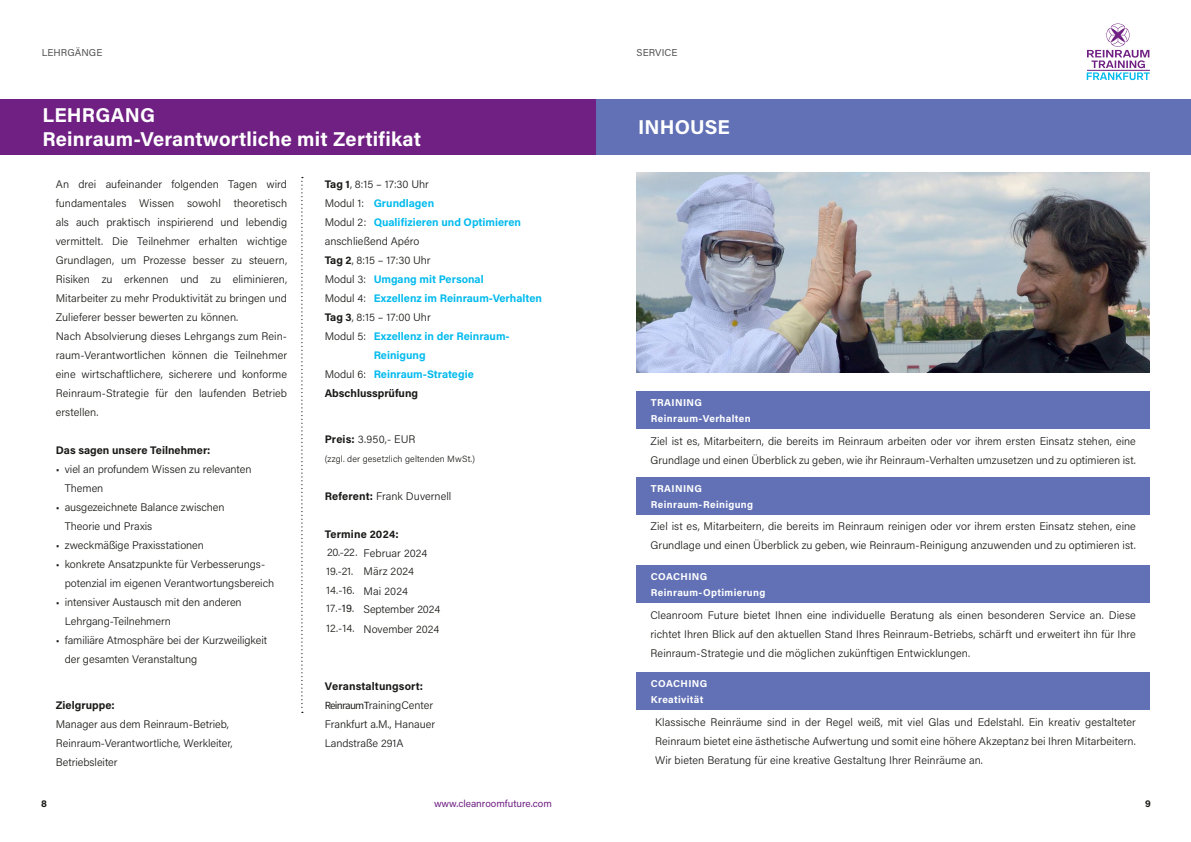
<style>
.page{position:relative;width:1191px;height:842px;background:#fff}
.page>*{position:absolute;margin:0;border:0;box-sizing:border-box;transform-origin:0 0}
.t1{font:700 20px/23.5px "Acumin Pro";letter-spacing:.01em;color:#fff}
.t2{font:300 11px/19px "Acumin Pro";color:#1a1a18}
.t3{font:700 11px "Acumin Pro";color:#04bbee}
.t4{font:700 11px/18.5px "Acumin Pro";letter-spacing:.005em;color:#1a1a18}
.t5{font:700 10px/16px "Acumin Pro";letter-spacing:.035em;color:#fff}
.t6{font:10px "Acumin Pro";color:#6f2082}
.t7{font:10px "Acumin Pro";letter-spacing:.005em;color:#565656}
.t8{font:700 10px "Acumin Pro";color:#1a1a18}
.t9{font:300 9px "Acumin Pro";letter-spacing:.015em;color:#1a1a18}
.s1{font-weight:700}
.s2{font-weight:300;color:#1a1a18}
.s3{font-weight:400}
.s4{font-family:"Source Sans Pro";font-weight:400}
.s5{font-weight:300}
</style>
<div class="page">
<hr style="left:1087px;top:70px;width:63px;height:1px;background:#6f2082">
<svg style="left:1086px;top:24px;width:63px;height:56px"></svg>
<svg style="left:301px;top:177px;width:2px;height:536px"></svg>
<img style="left:637px;top:173px;width:512px;height:199px">
<div style="left:595px;top:99px;width:596px;height:56px;background:#6271b5"></div>
<div style="left:636px;top:391px;width:513px;height:38px;background:#6271b5"></div>
<div style="left:636px;top:672px;width:513px;height:38px;background:#6271b5"></div>
<div style="left:636px;top:565px;width:513px;height:38px;background:#6271b5"></div>
<div style="left:636px;top:477px;width:513px;height:38px;background:#6271b5"></div>
<div style="left:0;top:99px;width:595px;height:56px;background:#6f2082"></div>
<p class="t7" style="left:42px;top:46px;width:62px">LEHRGÄNGE</p>
<h1 class="t1" style="left:43px;top:103px;width:380px">LEHRGANG<br>Reinraum-Verantwortliche mit Zertifikat</h1>
<p class="t2" style="left:56px;top:174px;width:233px">An drei aufeinander folgenden Tagen wird fundamentales Wissen sowohl theoretisch als auch praktisch inspirierend und lebendig vermittelt. Die Teilnehmer erhalten wichtige Grundlagen, um Prozesse besser zu steuern, Risiken zu erkennen und zu eliminieren, Mitarbeiter zu mehr Produktivität zu bringen und Zulieferer besser bewerten zu können.<br>Nach Absolvierung dieses Lehrgangs zum Rein&shy;raum-Verantwortlichen können die Teilnehmer eine wirtschaftlichere, sicherere und konforme Reinraum-Strategie für den laufenden Betrieb erstellen.</p>
<p class="t4" style="left:56px;top:440px;width:156px">Das sagen unsere Teilnehmer:</p>
<p class="t2" style="left:65px;top:459px;width:188px;text-indent:-9px">• viel an profundem Wissen zu relevanten<br>Themen</p>
<p class="t2" style="left:65px;top:497px;width:161px;text-indent:-9px">• ausgezeichnete Balance zwischen<br>Theorie und Praxis</p>
<p class="t2" style="left:56px;top:535px;width:150px">• zweckmäßige Praxisstationen</p>
<p class="t2" style="left:65px;top:554px;width:211px;text-indent:-9px">• konkrete Ansatzpunkte für Verbesserungs&shy;potenzial im eigenen Verantwortungsbereich</p>
<p class="t2" style="left:65px;top:592px;width:178px;text-indent:-9px">• intensiver Austausch mit den anderen<br>Lehrgang-Teilnehmern</p>
<p class="t2" style="left:65px;top:630px;width:204px;text-indent:-9px">• familiäre Atmosphäre bei der Kurzweiligkeit der gesamten Veranstaltung</p>
<p class="t4" style="left:56px;top:696px;width:60px">Zielgruppe:</p>
<p class="t2" style="left:56px;top:715px;width:178px">Manager aus dem Reinraum-Betrieb,<br>Reinraum-Verantwortliche, Werkleiter,<br>Betriebsleiter</p>
<p class="t2" style="left:325px;top:174px;width:106px"><span class="s1">Tag 1</span>, 8:15 – 17:30 Uhr</p>
<p class="t3" style="left:325px;top:195px;width:111px"><span class="s2">Modul 1:</span> Grundlagen</p>
<p class="t3" style="left:325px;top:214px;width:198px"><span class="s2">Modul 2:</span> Qualifizieren und Optimieren</p>
<p class="t2" style="left:325px;top:231px;width:96px">anschließend Apéro</p>
<p class="t2" style="left:325px;top:250px;width:107px"><span class="s1">Tag 2</span>, 8:15 – 17:30 Uhr</p>
<p class="t3" style="left:325px;top:271px;width:161px"><span class="s2">Modul 3:</span> Umgang mit Personal</p>
<p class="t3" style="left:325px;top:290px;width:219px"><span class="s2">Modul 4:</span> Exzellenz im Reinraum-Verhalten</p>
<p class="t2" style="left:325px;top:307px;width:108px"><span class="s1">Tag 3</span>, 8:15 – 17:00 Uhr</p>
<p class="t3" style="left:325px;top:328px;width:187px"><span class="s2">Modul 5:</span> Exzellenz in der Reinraum-</p>
<p class="t3" style="left:374px;top:347px;width:53px">Reinigung</p>
<p class="t3" style="left:325px;top:366px;width:151px"><span class="s2">Modul 6:</span> Reinraum-Strategie</p>
<p class="t4" style="left:325px;top:383px;width:95px">Abschlussprüfung</p>
<p class="t2" style="left:325px;top:429px;width:92px"><span class="s1">Preis:</span> 3.950,- EUR</p>
<p class="t9" style="left:325px;top:453px;width:152px">(zzgl. der gesetzlich geltenden MwSt.)</p>
<p class="t2" style="left:325px;top:486px;width:128px"><span class="s1">Referent:</span> Frank Duvernell</p>
<p class="t4" style="left:325px;top:525px;width:75px">Termine 2024:</p>
<p class="t2" style="left:326px;top:542px;width:33px">20.-22.<br>19.-21.<br>14.-16.<br>17.-<span class="s3">19</span>.<br>12.-14.</p>
<p class="t2" style="left:363px;top:543px;width:65px">Februar 2024<br>März 2024<br>Mai 2024</p>
<p class="t2" style="left:363px;top:599px;width:78px;line-height:19.6px">September 2024<br>November 2024</p>
<p class="t4" style="left:325px;top:677px;width:110px">Veranstaltungsort:<br><span class="s4">ReinraumT</span><span class="s5">rainingCenter</span></p>
<p class="t2" style="left:325px;top:714px;width:112px">Frankfurt a.M., Hanauer<br>Landstraße 291A</p>
<p class="t7" style="left:636px;top:46px;width:42px">SERVICE</p>
<h1 class="t1" style="left:638px;top:115px;width:93px">INHOUSE</h1>
<p class="t5" style="left:651px;top:394px;width:101px">TRAINING<br>Reinraum-Verhalten</p>
<p class="t2" style="left:650px;top:431px;width:487px">Ziel ist es, Mitarbeitern, die bereits im Reinraum arbeiten oder vor ihrem ersten Einsatz stehen, eine<br>Grundlage und einen Überblick zu geben, wie ihr Reinraum-Verhalten umzusetzen und zu optimieren ist.</p>
<p class="t5" style="left:651px;top:480px;width:104px">TRAINING<br>Reinraum-Reinigung</p>
<p class="t2" style="left:650px;top:516px;width:487px">Ziel ist es, Mitarbeitern, die bereits im Reinraum reinigen oder vor ihrem ersten Einsatz stehen, eine<br>Grundlage und einen Überblick zu geben, wie Reinraum-Reinigung anzuwenden und zu optimieren ist.</p>
<p class="t5" style="left:651px;top:568px;width:116px">COACHING<br>Reinraum-Optimierung</p>
<p class="t2" style="left:650px;top:605px;width:487px;text-align:justify">Cleanroom Future bietet Ihnen eine individuelle Beratung als einen besonderen Service an. Diese richtet Ihren Blick auf den aktuellen Stand Ihres Reinraum-Betriebs, schärft und erweitert ihn für Ihre Reinraum-Strategie und die möglichen zukünftigen Entwicklungen.</p>
<p class="t5" style="left:651px;top:675px;width:58px">COACHING<br>Kreativität</p>
<p class="t2" style="left:655px;top:713px;width:482px;text-align:justify">Klassische Reinräume sind in der Regel weiß, mit viel Glas und Edelstahl. Ein kreativ gestalteter Reinraum bietet eine ästhetische Aufwertung und somit eine höhere Akzeptanz bei Ihren Mitarbeitern.<br>Wir bieten Beratung für eine kreative Gestaltung Ihrer Reinräume an.</p>
<p class="t8" style="left:41px;top:796px;width:7px">8</p>
<p class="t6" style="left:434px;top:796px;width:119px">www.cleanroomfuture.com</p>
<p class="t8" style="left:1145px;top:796px;width:7px">9</p>
</div>
